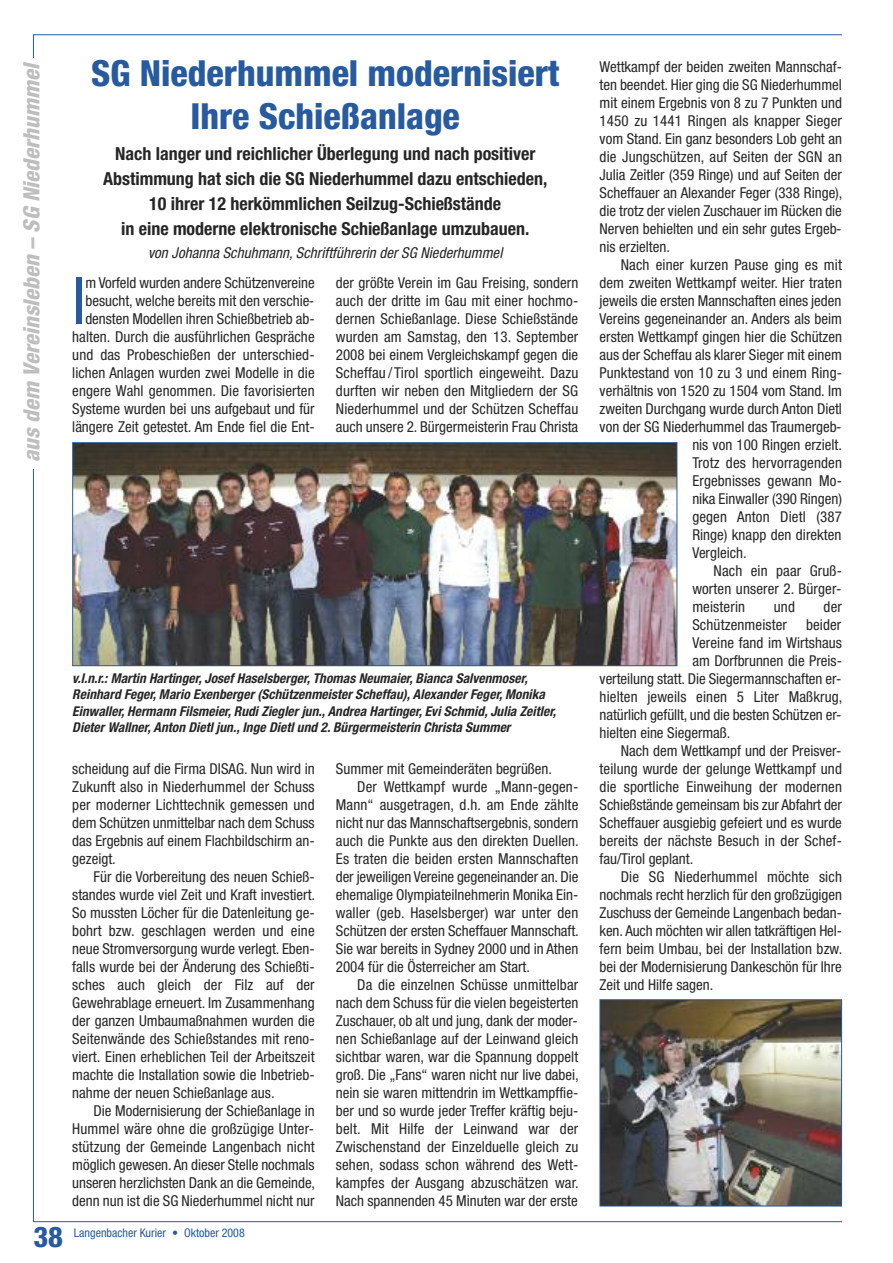
<style>
.page{position:relative;width:893px;height:1263px;background:#fff}
.page>*{position:absolute;margin:0;border:0;box-sizing:border-box;transform-origin:0 0}
.t1{font:condensed 65.4px "Helvetica Neue";color:#275a9e}
.t2{font:800 condensed 36px/42px "Helvetica Neue";color:#275a9e;text-align:center}
.t3{font:800 condensed 28.5px "Helvetica Neue";color:#275a9e}
.t4{font:italic 800 condensed 22.5px "Helvetica Neue";letter-spacing:.005em;color:#bebebe}
.t5{font:700 condensed 18px/25.2px "Helvetica Neue";color:#272627;text-align:center}
.t6{font:condensed 15px/18px "Helvetica Neue";color:#272627;text-align:justify}
.t7{font:italic condensed 15px "Helvetica Neue";letter-spacing:.005em;color:#272627}
.t8{font:italic 700 condensed 13.5px/16.5px "Helvetica Neue";letter-spacing:.005em;color:#272627}
.t9{font:condensed 12px "Helvetica Neue";color:#275a9e}
</style>
<div class="page">
<img style="left:74px;top:444px;width:601px;height:220px">
<div style="left:72px;top:442px;width:605px;height:224px;border:1px solid #275a9e"></div>
<img style="left:602px;top:1001px;width:238px;height:203px">
<div style="left:600px;top:999px;width:242px;height:207px;border:1px solid #275a9e"></div>
<hr style="left:33px;top:1221px;width:809px;height:1px;background:#275a9e">
<hr style="left:33px;top:34px;width:809px;height:1px;background:#275a9e">
<hr style="left:33px;top:34px;width:1px;height:1188px;background:#275a9e">
<div style="left:23px;top:58px;width:27px;height:411px;background:#fff"></div>
<h3 class="t4" style="left:23px;top:462px;width:399px;rotate:-90deg">aus dem Vereinsleben – SG Niederhummel</h3>
<h2 class="t2" style="left:91px;top:56px;width:470px">SG Niederhummel modernisiert<br>Ihre Schießanlage</h2>
<p class="t5" style="left:103px;top:142px;width:446px">Nach langer und reichlicher Überlegung und nach positiver Abstimmung hat sich die SG Niederhummel dazu entschieden, 10 ihrer 12 herkömmlichen Seilzug-Schießstände<br>in eine moderne elektronische Schießanlage umzubauen.</p>
<p class="t7" style="left:148px;top:247px;width:356px">von Johanna Schuhmann, Schriftführerin der SG Niederhummel</p>
<p class="t6" style="left:72px;top:275px;width:244px;text-align:right">m Vorfeld wurden andere Schützenvereine besucht, welche bereits mit den verschie&shy;densten Modellen ihren Schießbetrieb ab&shy;halten. Durch die ausführlichen Gespräche und das Probeschießen der unterschied&shy;lichen Anlagen wurden zwei Modelle in die engere Wahl genommen. Die favorisierten Systeme wurden bei uns aufgebaut und für längere Zeit getestet. Am Ende fiel die Ent-</p>
<p class="t6" style="left:336px;top:275px;width:244px">der größte Verein im Gau Freising, sondern auch der dritte im Gau mit einer hochmo&shy;dernen Schießanlage. Diese Schießstände wurden am Samstag, den 13. September 2008 bei einem Vergleichskampf gegen die Scheffau/Tirol sportlich eingeweiht. Dazu durften wir neben den Mitgliedern der SG Niederhummel und der Schützen Scheffau auch unsere 2. Bürgermeisterin Frau Christa</p>
<h1 class="t1" style="left:72px;top:277px;width:15px">I</h1>
<p class="t8" style="left:72px;top:671px;width:485px">v.l.n.r.: Martin Hartinger, Josef Haselsberger, Thomas Neumaier, Bianca Salvenmoser, Reinhard Feger, Mario Exenberger (Schützenmeister Scheffau), Alexander Feger, Monika Einwaller, Hermann Filsmeier, Rudi Ziegler jun., Andrea Hartinger, Evi Schmid, Julia Zeitler, Dieter Wallner, Anton Dietl jun., Inge Dietl und 2. Bürgermeisterin Christa Summer</p>
<p class="t6" style="left:72px;top:761px;width:244px">scheidung auf die Firma DISAG. Nun wird in Zukunft also in Niederhummel der Schuss per moderner Lichttechnik gemessen und dem Schützen unmittelbar nach dem Schuss das Ergebnis auf einem Flachbildschirm an&shy;gezeigt.</p>
<p class="t6" style="left:72px;top:869px;width:244px;text-indent:21px">Für die Vorbereitung des neuen Schieß&shy;standes wurde viel Zeit und Kraft investiert.<br>So mussten Löcher für die Datenleitung ge&shy;bohrt bzw. geschlagen werden und eine neue Stromversorgung wurde verlegt. Eben&shy;falls wurde bei der Änderung des Schießti&shy;sches auch gleich der Filz auf der Gewehrablage erneuert. Im Zusammenhang der ganzen Umbaumaßnahmen wurden die Seitenwände des Schießstandes mit reno&shy;viert. Einen erheblichen Teil der Arbeitszeit machte die Installation sowie die Inbetrieb&shy;nahme der neuen Schießanlage aus.</p>
<p class="t6" style="left:72px;top:1103px;width:244px;text-indent:21px">Die Modernisierung der Schießanlage in Hummel wäre ohne die großzügige Unter&shy;stützung der Gemeinde Langenbach nicht möglich gewesen. An dieser Stelle nochmals unseren herzlichsten Dank an die Gemeinde, denn nun ist die SG Niederhummel nicht nur</p>
<p class="t6" style="left:336px;top:761px;width:218px">Summer mit Gemeinderäten begrüßen.</p>
<p class="t6" style="left:357px;top:779px;width:223px">Der Wettkampf wurde „Mann-gegen-</p>
<p class="t6" style="left:336px;top:797px;width:244px">Mann“ ausgetragen, d.h. am Ende zählte</p>
<p class="t6" style="left:336px;top:815px;width:244px">nicht nur das Mannschaftsergebnis, sondern</p>
<p class="t6" style="left:336px;top:833px;width:244px">auch die Punkte aus den direkten Duellen.</p>
<p class="t6" style="left:336px;top:851px;width:244px">Es traten die beiden ersten Mannschaften</p>
<p class="t6" style="left:336px;top:869px;width:244px">der jeweiligen Vereine gegeneinander an. Die</p>
<p class="t6" style="left:336px;top:887px;width:244px">ehemalige Olympiateilnehmerin Monika Ein-</p>
<p class="t6" style="left:336px;top:905px;width:244px">waller (geb. Haselsberger) war unter den</p>
<p class="t6" style="left:336px;top:923px;width:244px">Schützen der ersten Scheffauer Mannschaft.</p>
<p class="t6" style="left:336px;top:941px;width:244px">Sie war bereits in Sydney 2000 und in Athen</p>
<p class="t6" style="left:336px;top:959px;width:196px">2004 für die Österreicher am Start.</p>
<p class="t6" style="left:357px;top:977px;width:223px">Da die einzelnen Schüsse unmittelbar</p>
<p class="t6" style="left:336px;top:995px;width:244px">nach dem Schuss für die vielen begeisterten</p>
<p class="t6" style="left:336px;top:1013px;width:243px">Zuschauer, ob alt und jung, dank der moder-</p>
<p class="t6" style="left:336px;top:1031px;width:244px">nen Schießanlage auf der Leinwand gleich</p>
<p class="t6" style="left:336px;top:1049px;width:244px">sichtbar waren, war die Spannung doppelt</p>
<p class="t6" style="left:336px;top:1067px;width:244px">groß. Die „Fans“ waren nicht nur live dabei,</p>
<p class="t6" style="left:336px;top:1085px;width:244px">nein sie waren mittendrin im Wettkampffie-</p>
<p class="t6" style="left:336px;top:1103px;width:244px">ber und so wurde jeder Treffer kräftig beju-</p>
<p class="t6" style="left:336px;top:1121px;width:244px">belt. Mit Hilfe der Leinwand war der</p>
<p class="t6" style="left:336px;top:1139px;width:244px">Zwischenstand der Einzelduelle gleich zu</p>
<p class="t6" style="left:336px;top:1157px;width:244px">sehen, sodass schon während des Wett-</p>
<p class="t6" style="left:336px;top:1175px;width:244px">kampfes der Ausgang abzuschätzen war.</p>
<p class="t6" style="left:336px;top:1193px;width:243px">Nach spannenden 45 Minuten war der erste</p>
<h3 class="t3" style="left:33px;top:1227px;width:31px">38</h3>
<p class="t9" style="left:74px;top:1228px;width:172px">Langenbacher Kurier • Oktober 2008</p>
<p class="t6" style="left:600px;top:59px;width:244px">Wettkampf der beiden zweiten Mannschaf&shy;ten beendet. Hier ging die SG Niederhummel mit einem Ergebnis von 8 zu 7 Punkten und 1450 zu 1441 Ringen als knapper Sieger vom Stand. Ein ganz besonders Lob geht an die Jungschützen, auf Seiten der SGN an Julia Zeitler (359 Ringe) und auf Seiten der Scheffauer an Alexander Feger (338 Ringe), die trotz der vielen Zuschauer im Rücken die Nerven behielten und ein sehr gutes Ergeb&shy;nis erzielten.</p>
<p class="t6" style="left:621px;top:257px;width:223px">Nach einer kurzen Pause ging es mit</p>
<p class="t6" style="left:600px;top:275px;width:244px">dem zweiten Wettkampf weiter. Hier traten</p>
<p class="t6" style="left:600px;top:293px;width:243px">jeweils die ersten Mannschaften eines jeden</p>
<p class="t6" style="left:600px;top:311px;width:244px">Vereins gegeneinander an. Anders als beim</p>
<p class="t6" style="left:600px;top:329px;width:244px">ersten Wettkampf gingen hier die Schützen</p>
<p class="t6" style="left:600px;top:347px;width:244px">aus der Scheffau als klarer Sieger mit einem</p>
<p class="t6" style="left:600px;top:365px;width:244px">Punktestand von 10 zu 3 und einem Ring-</p>
<p class="t6" style="left:600px;top:383px;width:244px">verhältnis von 1520 zu 1504 vom Stand. Im</p>
<p class="t6" style="left:600px;top:401px;width:244px">zweiten Durchgang wurde durch Anton Dietl</p>
<p class="t6" style="left:600px;top:419px;width:243px">von der SG Niederhummel das Traumergeb-</p>
<p class="t6" style="left:692px;top:437px;width:151px">nis von 100 Ringen erzielt.</p>
<p class="t6" style="left:692px;top:455px;width:151px">Trotz des hervorragenden</p>
<p class="t6" style="left:692px;top:473px;width:151px">Ergebnisses gewann Mo-</p>
<p class="t6" style="left:692px;top:491px;width:151px">nika Einwaller (390 Ringen)</p>
<p class="t6" style="left:692px;top:509px;width:151px">gegen Anton Dietl (387</p>
<p class="t6" style="left:692px;top:527px;width:151px">Ringe) knapp den direkten</p>
<p class="t6" style="left:692px;top:545px;width:56px">Vergleich.</p>
<p class="t6" style="left:714px;top:563px;width:130px">Nach ein paar Gruß-</p>
<p class="t6" style="left:692px;top:581px;width:151px">worten unserer 2. Bürger-</p>
<p class="t6" style="left:692px;top:599px;width:54px">meisterin</p>
<p class="t6" style="left:774px;top:599px;width:23px">und</p>
<p class="t6" style="left:824px;top:599px;width:20px">der</p>
<p class="t6" style="left:692px;top:617px;width:96px">Schützenmeister</p>
<p class="t6" style="left:806px;top:617px;width:37px">beider</p>
<p class="t6" style="left:692px;top:635px;width:151px">Vereine fand im Wirtshaus</p>
<p class="t6" style="left:692px;top:653px;width:151px">am Dorfbrunnen die Preis-</p>
<p class="t6" style="left:600px;top:671px;width:243px">verteilung statt. Die Siegermannschaften er-</p>
<p class="t6" style="left:600px;top:689px;width:244px">hielten jeweils einen 5 Liter Maßkrug,</p>
<p class="t6" style="left:600px;top:707px;width:243px">natürlich gefüllt, und die besten Schützen er-</p>
<p class="t6" style="left:600px;top:725px;width:132px">hielten eine Siegermaß.</p>
<p class="t6" style="left:621px;top:743px;width:222px">Nach dem Wettkampf und der Preisver-</p>
<p class="t6" style="left:600px;top:761px;width:244px">teilung wurde der gelunge Wettkampf und</p>
<p class="t6" style="left:600px;top:779px;width:244px">die sportliche Einweihung der modernen</p>
<p class="t6" style="left:600px;top:797px;width:244px">Schießstände gemeinsam bis zur Abfahrt der</p>
<p class="t6" style="left:600px;top:815px;width:244px">Scheffauer ausgiebig gefeiert und es wurde</p>
<p class="t6" style="left:600px;top:833px;width:244px">bereits der nächste Besuch in der Schef-</p>
<p class="t6" style="left:600px;top:851px;width:95px">fau/Tirol geplant.</p>
<p class="t6" style="left:621px;top:869px;width:223px">Die SG Niederhummel möchte sich</p>
<p class="t6" style="left:600px;top:887px;width:244px">nochmals recht herzlich für den großzügigen</p>
<p class="t6" style="left:600px;top:905px;width:244px">Zuschuss der Gemeinde Langenbach bedan-</p>
<p class="t6" style="left:600px;top:923px;width:244px">ken. Auch möchten wir allen tatkräftigen Hel-</p>
<p class="t6" style="left:600px;top:941px;width:244px">fern beim Umbau, bei der Installation bzw.</p>
<p class="t6" style="left:600px;top:959px;width:244px">bei der Modernisierung Dankeschön für Ihre</p>
<p class="t6" style="left:600px;top:977px;width:115px">Zeit und Hilfe sagen.</p>
</div>
